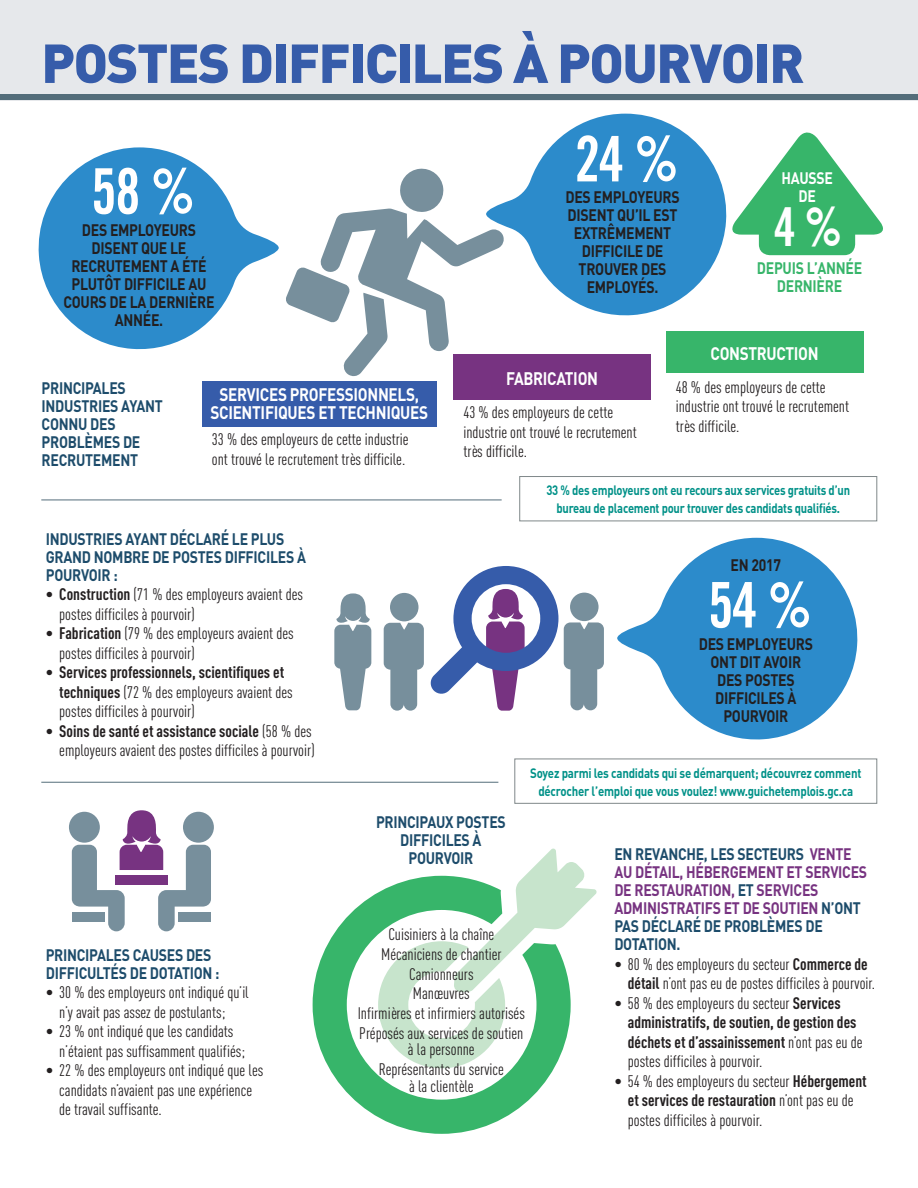
<style>
.page{position:relative;width:918px;height:1188px;background:#fff}
.page>*{position:absolute;margin:0;border:0;box-sizing:border-box;transform-origin:0 0}
.t1{font:63px "Trade Gothic LT Bold Cond Twenty";color:#fff;scale:.9 1}
.t2{font:900 54px "DIN";letter-spacing:-.03em;color:#365caa}
.t3{font:54px "Trade Gothic LT Bold Cond Twenty";color:#fff;scale:.9 1}
.t4{font:700 18px/18px "DIN";letter-spacing:-.02em;color:#fff;text-align:center;scale:.85 1}
.t5{font:16.5px/19.5px "DIN Cond";color:#231f20}
.t6{font:700 16.5px/18px "DIN";letter-spacing:-.02em;color:#231f20;text-align:center;scale:.85 1}
.t7{font:700 16.5px/18px "DIN";letter-spacing:-.02em;color:#1d4c6b;scale:.85 1}
.t8{font:700 16.5px/18px "DIN";letter-spacing:-.02em;color:#773381;scale:.85 1}
.t9{font:700 16.5px/19.5px "DIN Cond";color:#231f20}
.t10{font:700 16.5px/18px "DIN";letter-spacing:-.02em;color:#37b56a;text-align:center;scale:.85 1}
.t11{font:700 16.5px "DIN";letter-spacing:-.02em;color:#fff;scale:.85 1}
.t12{font:700 13.5px/18px "DIN";letter-spacing:-.02em;color:#009188;text-align:center;scale:.85 1}
.t13{font:700 13.5px/18px "DIN";letter-spacing:-.02em;color:#009188;text-align:center;scale:.83 1}
.s1{font-weight:700}
.s2{color:#1d4c6b}
.s3{font-weight:400}
</style>
<div class="page">
<svg style="left:313px;top:892px;width:241px;height:242px"></svg>
<svg style="left:378px;top:849px;width:219px;height:219px"></svg>
<svg style="left:38px;top:147px;width:241px;height:203px;fill:#2c8bcb"></svg>
<div style="left:0;top:0;width:918px;height:100px;background:#e6e8eb"></div>
<div style="left:0;top:94px;width:918px;height:6px;background:#536d7a"></div>
<svg style="left:286px;top:168px;width:200px;height:208px"></svg>
<div style="left:666px;top:332px;width:198px;height:41px;background:#37b56a"></div>
<div style="left:202px;top:381px;width:235px;height:46px;background:#365caa"></div>
<div style="left:453px;top:354px;width:198px;height:46px;background:#773381"></div>
<svg style="left:732px;top:132px;width:151px;height:123px"></svg>
<div style="left:183px;top:812px;width:31px;height:31px;background:#778f9c;border-radius:50%"></div>
<div style="left:69px;top:812px;width:31px;height:31px;background:#778f9c;border-radius:50%"></div>
<svg style="left:564px;top:622px;width:40px;height:88px"></svg>
<div style="left:570px;top:593px;width:29px;height:28px;background:#778f9c;border-radius:50%"></div>
<svg style="left:384px;top:623px;width:40px;height:88px"></svg>
<div style="left:390px;top:593px;width:29px;height:28px;background:#778f9c;border-radius:50%"></div>
<svg style="left:334px;top:593px;width:37px;height:117px"></svg>
<svg style="left:430px;top:566px;width:128px;height:145px"></svg>
<svg style="left:617px;top:538px;width:241px;height:202px;fill:#2c8bcb"></svg>
<hr style="left:41px;top:500px;width:461px;height:1px;background:#536d7a">
<svg style="left:72px;top:810px;width:139px;height:121px"></svg>
<hr style="left:41px;top:782px;width:457px;height:1px;background:#536d7a">
<div style="left:515px;top:759px;width:362px;height:45px;border:1px solid #80888a"></div>
<div style="left:520px;top:476px;width:357px;height:45px;border:1px solid #80888a"></div>
<svg style="left:486px;top:114px;width:241px;height:202px;fill:#2c8bcb"></svg>
<h2 class="t2" style="left:41px;top:27px;width:765px">POSTES DIFFICILES À POURVOIR</h2>
<h1 class="t1" style="left:91px;top:153px;width:117px">58 %</h1>
<p class="t6" style="left:63px;top:220px;width:179px">DES EMPLOYEURS<br>DISENT QUE LE<br>RECRUTEMENT A ÉTÉ<br>PLUTÔT DIFFICILE AU<br>COURS DE LA DERNIÈRE<br>ANNÉE.</p>
<p class="t7" style="left:42px;top:378px;width:144px">PRINCIPALES<br>INDUSTRIES AYANT<br>CONNU DES<br>PROBLÈMES DE<br>RECRUTEMENT</p>
<p class="t4" style="left:210px;top:385px;width:258px">SERVICES PROFESSIONNELS,<br>SCIENTIFIQUES ET TECHNIQUES</p>
<p class="t5" style="left:212px;top:430px;width:198px">33 % des employeurs de cette industrie ont trouvé le recrutement très difficile.</p>
<p class="t7" style="left:46px;top:529px;width:308px">INDUSTRIES AYANT DÉCLARÉ LE PLUS<br>GRAND NOMBRE DE POSTES DIFFICILES À<br>POURVOIR :</p>
<p class="t5" style="left:59px;top:585px;width:245px;text-indent:-13px"><span class="s1">• Construction</span> (71 % des employeurs avaient des postes difficiles à pourvoir)</p>
<p class="t5" style="left:59px;top:624px;width:236px;text-indent:-13px"><span class="s1">• Fabrication</span> (79 % des employeurs avaient des postes difficiles à pourvoir)</p>
<p class="t5" style="left:59px;top:663px;width:235px;text-indent:-13px"><span class="s1">• Services professionnels, scientifiques et techniques</span> (72 % des employeurs avaient des postes difficiles à pourvoir)</p>
<p class="t5" style="left:46px;top:721px;width:271px;text-align:right"><span class="s1">• Soins de santé et assistance sociale</span> (58 % des employeurs avaient des postes difficiles à pourvoir)</p>
<h1 class="t1" style="left:575px;top:121px;width:117px">24 %</h1>
<p class="t6" style="left:568px;top:206px;width:131px">DISENT QU’IL EST<br>EXTRÊMEMENT<br>DIFFICILE DE<br>TROUVER DES<br>EMPLOYÉS.</p>
<p class="t6" style="left:565px;top:188px;width:136px">DES EMPLOYEURS</p>
<p class="t11" style="left:781px;top:168px;width:62px">HAUSSE</p>
<p class="t11" style="left:798px;top:186px;width:22px">DE</p>
<h2 class="t3" style="left:774px;top:194px;width:77px">4 %</h2>
<p class="t10" style="left:757px;top:258px;width:125px">DEPUIS L’ANNÉE<br>DERNIÈRE</p>
<p class="t4" style="left:506px;top:369px;width:110px">FABRICATION</p>
<p class="t5" style="left:463px;top:403px;width:175px">43 % des employeurs de cette industrie ont trouvé le recrutement très difficile.</p>
<p class="t4" style="left:710px;top:344px;width:129px">CONSTRUCTION</p>
<p class="t5" style="left:676px;top:377px;width:175px">48 % des employeurs de cette industrie ont trouvé le recrutement très difficile.</p>
<p class="t13" style="left:546px;top:481px;width:367px">33 % des employeurs ont eu recours aux services gratuits d’un bureau de placement pour trouver des candidats qualifiés.</p>
<p class="t6" style="left:731px;top:555px;width:61px">EN 2017</p>
<h1 class="t1" style="left:708px;top:567px;width:117px">54 %</h1>
<p class="t6" style="left:699px;top:634px;width:136px">DES EMPLOYEURS<br>ONT DIT AVOIR<br>DES POSTES<br>DIFFICILES À<br>POURVOIR</p>
<p class="t12" style="left:530px;top:763px;width:391px">Soyez parmi les candidats qui se démarquent; découvrez comment décrocher l’emploi que vous voulez! www.guichetemplois.gc.ca</p>
<p class="t7" style="left:46px;top:945px;width:206px">PRINCIPALES CAUSES DES<br>DIFFICULTÉS DE DOTATION :</p>
<p class="t5" style="left:46px;top:982px;width:205px;text-align:center">• 30 % des employeurs ont indiqué qu’il n’y avait pas assez de postulants;</p>
<p class="t5" style="left:59px;top:1021px;width:187px;text-indent:-13px">• 23 % ont indiqué que les candidats n’étaient pas suffisamment qualifiés;</p>
<p class="t5" style="left:59px;top:1060px;width:206px;text-indent:-13px">• 22 % des employeurs ont indiqué que les candidats n’avaient pas une expérience de travail suffisante.</p>
<p class="t7" style="left:376px;top:813px;width:154px;text-align:center">PRINCIPAUX POSTES<br>DIFFICILES À<br>POURVOIR</p>
<p class="t5" style="left:358px;top:924px;width:169px;text-align:center">Cuisiniers à la chaîne<br>Mécaniciens de chantier<br>Camionneurs<br>Manœuvres<br>Infirmières et infirmiers autorisés<br>Préposés aux services de soutien</p>
<p class="t5" style="left:379px;top:1039px;width:127px;text-align:center">à la personne<br>Représentants du service</p>
<p class="t5" style="left:409px;top:1076px;width:66px">à la clientèle</p>
<p class="t8" style="left:614px;top:845px;width:299px"><span class="s2">EN REVANCHE, LES SECTEURS</span> VENTE<br>AU DÉTAIL, HÉBERGEMENT ET SERVICES<br>DE RESTAURATION, <span class="s2">ET</span> SERVICES<br>ADMINISTRATIFS ET DE SOUTIEN <span class="s2">N’ONT<br>PAS DÉCLARÉ DE PROBLÈMES DE<br>DOTATION.</span></p>
<p class="t5" style="left:628px;top:954px;width:249px;text-indent:-13px">• 80 % des employeurs du secteur <span class="s1">Commerce de détail</span> n’ont pas eu de postes difficiles à pourvoir.</p>
<p class="t9" style="left:628px;top:993px;width:236px;text-indent:-13px"><span class="s3">• 58 % des employeurs du secteur</span> Services administratifs, de soutien, de gestion des déchets et d’assainissement <span class="s3">n’ont pas eu de postes difficiles à pourvoir.</span></p>
<p class="t5" style="left:628px;top:1071px;width:240px;text-indent:-13px">• 54 % des employeurs du secteur <span class="s1">Hébergement et services de restauration</span> n’ont pas eu de postes difficiles à pourvoir.</p>
</div>
